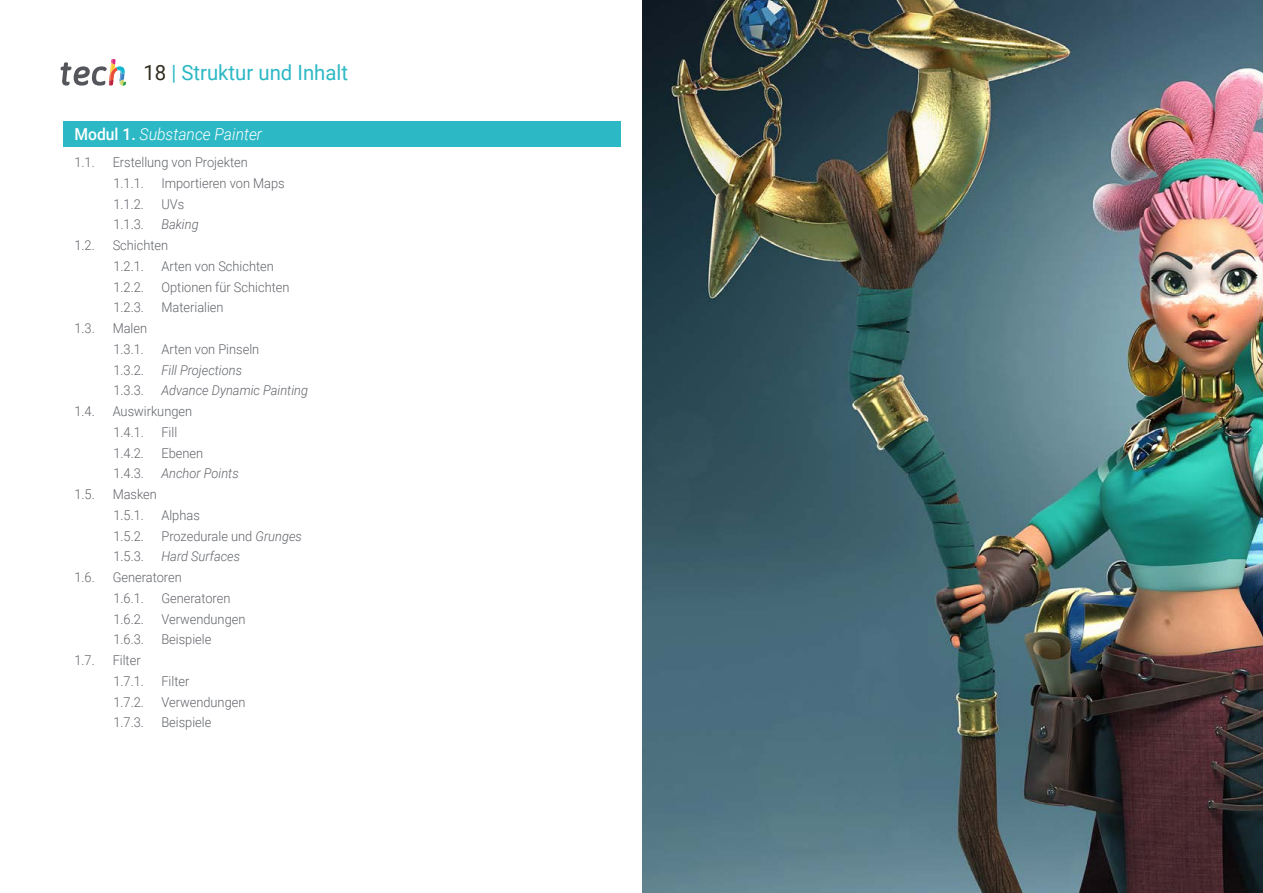
<style>
.page{position:relative;width:1263px;height:893px;background:#fff}
.page>*{position:absolute;margin:0;border:0;box-sizing:border-box;transform-origin:0 0}
.t1{font:21px "Roboto";color:#2db8c5}
.t2{font:italic 300 16.5px "Roboto";color:#fff;scale:.95 1}
.t3{font:300 13.5px/20.7px "Roboto";color:#61646a;scale:.95 1}
.t4{font:italic 300 13.5px "Roboto";color:#61646a;scale:.95 1}
.s1{color:#312e20}
.s2{font-weight:500;font-style:normal}
.s3{font-style:italic}
</style>
<div class="page">
<svg style="left:61px;top:59px;width:65px;height:27px"></svg>
<img style="left:642px;top:0;width:621px;height:893px">
<div style="left:63px;top:121px;width:558px;height:25px;background:#2db8c5"></div>
<h1 class="t1" style="left:144px;top:57px;width:206px"><span class="s1">18</span> | Struktur und Inhalt</h1>
<p class="t2" style="left:74px;top:123px;width:199px"><span class="s2">Modul 1.</span> Substance Painter</p>
<p class="t3" style="left:74px;top:151px;width:23px">1.1.</p>
<p class="t3" style="left:113px;top:151px;width:144px">Erstellung von Projekten<br>1.1.1.</p>
<p class="t3" style="left:161px;top:172px;width:131px">Importieren von Maps</p>
<p class="t3" style="left:113px;top:193px;width:34px">1.1.2.</p>
<p class="t3" style="left:161px;top:193px;width:26px">UVs</p>
<p class="t3" style="left:113px;top:214px;width:34px">1.1.3.</p>
<p class="t4" style="left:161px;top:215px;width:41px">Baking</p>
<p class="t3" style="left:74px;top:234px;width:23px">1.2.</p>
<p class="t3" style="left:113px;top:234px;width:60px">Schichten<br>1.2.1.</p>
<p class="t3" style="left:161px;top:255px;width:120px">Arten von Schichten</p>
<p class="t3" style="left:113px;top:276px;width:34px">1.2.2.</p>
<p class="t3" style="left:161px;top:276px;width:136px">Optionen für Schichten</p>
<p class="t3" style="left:113px;top:297px;width:34px">1.2.3.</p>
<p class="t3" style="left:161px;top:297px;width:67px">Materialien</p>
<p class="t3" style="left:74px;top:317px;width:23px">1.3.</p>
<p class="t3" style="left:113px;top:317px;width:38px">Malen<br>1.3.1.</p>
<p class="t3" style="left:161px;top:338px;width:104px">Arten von Pinseln</p>
<p class="t3" style="left:113px;top:359px;width:34px">1.3.2.</p>
<p class="t4" style="left:161px;top:360px;width:86px">Fill Projections</p>
<p class="t3" style="left:113px;top:380px;width:34px">1.3.3.</p>
<p class="t4" style="left:161px;top:381px;width:156px">Advance Dynamic Painting</p>
<p class="t3" style="left:74px;top:400px;width:23px">1.4.</p>
<p class="t3" style="left:113px;top:400px;width:85px">Auswirkungen<br>1.4.1.</p>
<p class="t3" style="left:161px;top:421px;width:18px">Fill</p>
<p class="t3" style="left:113px;top:442px;width:34px">1.4.2.</p>
<p class="t3" style="left:161px;top:442px;width:45px">Ebenen</p>
<p class="t3" style="left:113px;top:463px;width:34px">1.4.3.</p>
<p class="t4" style="left:161px;top:464px;width:83px">Anchor Points</p>
<p class="t3" style="left:74px;top:483px;width:23px">1.5.</p>
<p class="t3" style="left:113px;top:483px;width:48px">Masken<br>1.5.1.</p>
<p class="t3" style="left:161px;top:504px;width:42px">Alphas</p>
<p class="t3" style="left:113px;top:525px;width:34px">1.5.2.</p>
<p class="t3" style="left:161px;top:525px;width:149px">Prozedurale und <span class="s3">Grunges</span></p>
<p class="t3" style="left:113px;top:546px;width:34px">1.5.3.</p>
<p class="t4" style="left:161px;top:547px;width:84px">Hard Surfaces</p>
<p class="t3" style="left:74px;top:566px;width:23px">1.6.</p>
<p class="t3" style="left:113px;top:566px;width:74px">Generatoren<br>1.6.1.</p>
<p class="t3" style="left:161px;top:587px;width:74px">Generatoren</p>
<p class="t3" style="left:113px;top:608px;width:34px">1.6.2.</p>
<p class="t3" style="left:161px;top:608px;width:90px">Verwendungen</p>
<p class="t3" style="left:113px;top:629px;width:34px">1.6.3.</p>
<p class="t3" style="left:161px;top:629px;width:54px">Beispiele</p>
<p class="t3" style="left:74px;top:649px;width:23px">1.7.</p>
<p class="t3" style="left:113px;top:649px;width:34px">Filter<br>1.7.1.</p>
<p class="t3" style="left:161px;top:670px;width:31px">Filter</p>
<p class="t3" style="left:113px;top:691px;width:34px">1.7.2.</p>
<p class="t3" style="left:161px;top:691px;width:90px">Verwendungen</p>
<p class="t3" style="left:113px;top:712px;width:34px">1.7.3.</p>
<p class="t3" style="left:161px;top:712px;width:54px">Beispiele</p>
</div>
